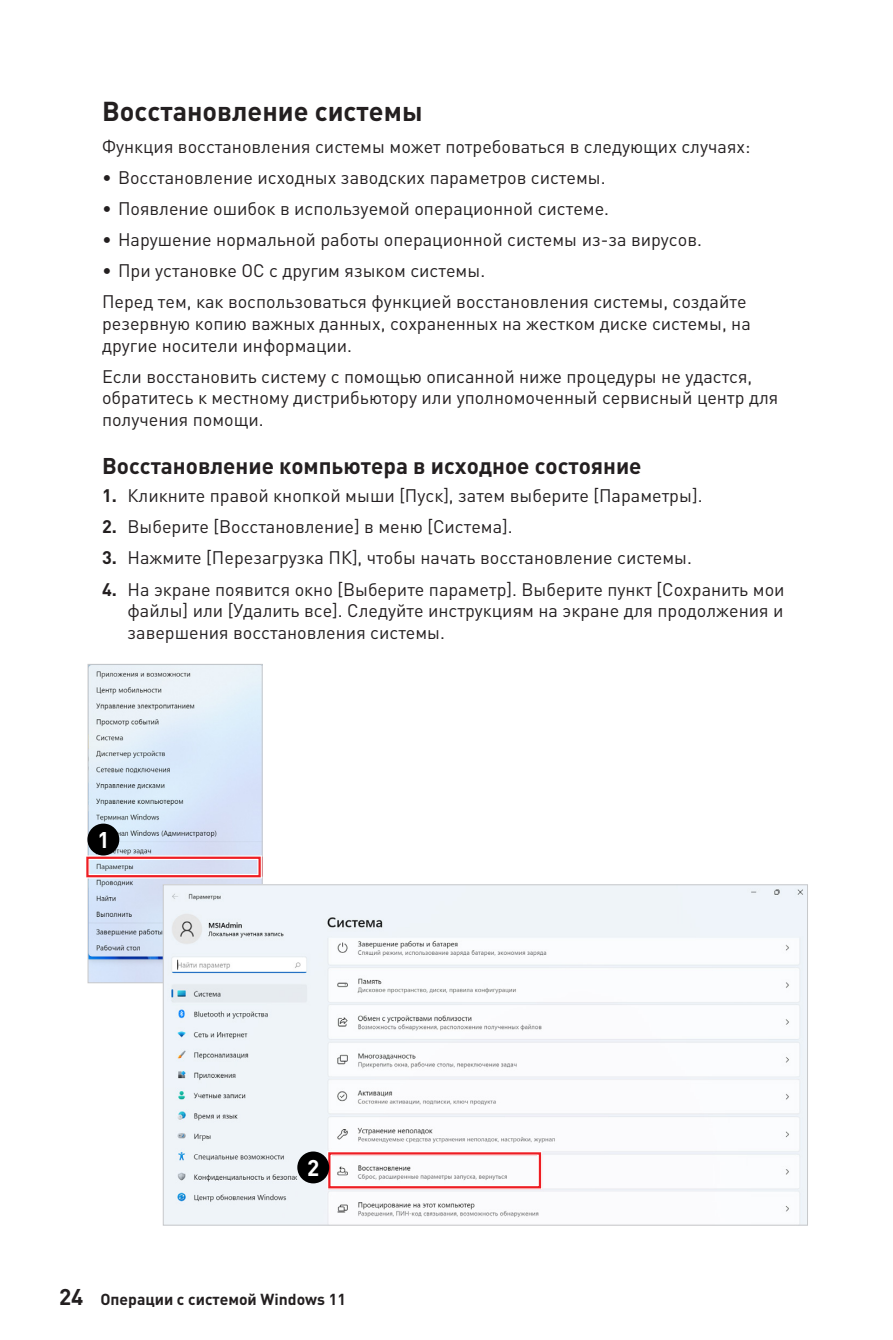
<style>
.page{position:relative;width:893px;height:1340px;background:#fff}
.page>*{position:absolute;margin:0;border:0;box-sizing:border-box;transform-origin:0 0}
.Title_2{font:700 27px "MSI Din Pro Noto CJK";color:#231f20}
.Title_3{font:700 22.5px "MSI Din Pro Noto CJK";color:#231f20}
.Number{font:700 22.5px "MSI Din Pro Noto CJK";color:#fff}
.Text{font:18px/21.6px "MSI Din Pro Noto CJK";color:#231f20}
.t1{font:700 15.75px "MSI Din Pro Noto CJK";color:#231f20}
.s1{font-weight:700}
.s2{font-size:22.5px}
</style>
<div class="page">
<img style="left:90px;top:666px;width:170px;height:315px">
<div style="left:88px;top:664px;width:174px;height:319px;border:1px solid #c7c8ca"></div>
<img style="left:165px;top:886px;width:641px;height:337px">
<div style="left:85px;top:855px;width:177px;height:23px;border:4px solid #fff"></div>
<div style="left:86px;top:856px;width:175px;height:21px;border:2px solid #ee1d23"></div>
<div style="left:89px;top:825px;width:29px;height:28px;background:#000;border-radius:50%"></div>
<div style="left:87px;top:823px;width:32px;height:32px;border:3px solid #000;border-radius:50%"></div>
<div style="left:327px;top:1151px;width:215px;height:38px;border:4px solid #fff"></div>
<div style="left:328px;top:1152px;width:213px;height:36px;border:2px solid #ee1d23"></div>
<div style="left:299px;top:1153px;width:29px;height:28px;background:#000;border-radius:50%"></div>
<div style="left:297px;top:1151px;width:32px;height:32px;border:3px solid #000;border-radius:50%"></div>
<p class="Title_2" style="left:102px;top:96px;width:322px">Восстановление системы</p>
<p class="Text" style="left:102px;top:135px;width:650px">Функция восстановления системы может потребоваться в следующих случаях:</p>
<p class="Text" style="left:102px;top:167px;width:505px"><span class="s1">∙</span> Восстановление исходных заводских параметров системы.</p>
<p class="Text" style="left:102px;top:198px;width:509px"><span class="s1">∙</span> Появление ошибок в используемой операционной системе.</p>
<p class="Text" style="left:102px;top:229px;width:601px"><span class="s1">∙</span> Нарушение нормальной работы операционной системы из-за вирусов.</p>
<p class="Text" style="left:102px;top:260px;width:385px"><span class="s1">∙</span> При установке ОС с другим языком системы.</p>
<p class="Text" style="left:102px;top:291px;width:650px">Перед тем, как воспользоваться функцией восстановления системы, создайте резервную копию важных данных, сохраненных на жестком диске системы, на другие носители информации.</p>
<p class="Text" style="left:102px;top:366px;width:678px">Если восстановить систему с помощью описанной ниже процедуры не удастся, обратитесь к местному дистрибьютору или уполномоченный сервисный центр для получения помощи.</p>
<p class="Title_3" style="left:102px;top:453px;width:541px">Восстановление компьютера в исходное состояние</p>
<p class="Text" style="left:102px;top:485px;width:602px"><span class="s1">1.</span> Кликните правой кнопкой мыши [Пуск], затем выберите [Параметры].</p>
<p class="Text" style="left:102px;top:516px;width:412px"><span class="s1">2.</span> Выберите [Восстановление] в меню [Система].</p>
<p class="Text" style="left:102px;top:547px;width:591px"><span class="s1">3.</span> Нажмите [Перезагрузка ПК], чтобы начать восстановление системы.</p>
<p class="Text" style="left:128px;top:578px;width:658px;text-align:justify;text-indent:-26px"><span class="s1">4.</span> На экране появится окно [Выберите параметр]. Выберите пункт [Сохранить мои файлы] или [Удалить все]. Следуйте инструкциям на экране для продолжения и завершения восстановления системы.</p>
<p class="Number" style="left:97px;top:826px;width:14px">1</p>
<p class="Number" style="left:307px;top:1154px;width:14px">2</p>
<p class="t1" style="left:59px;top:1289px;width:288px"><span class="s2">24</span> Операции с системой Windows 11</p>
</div>
